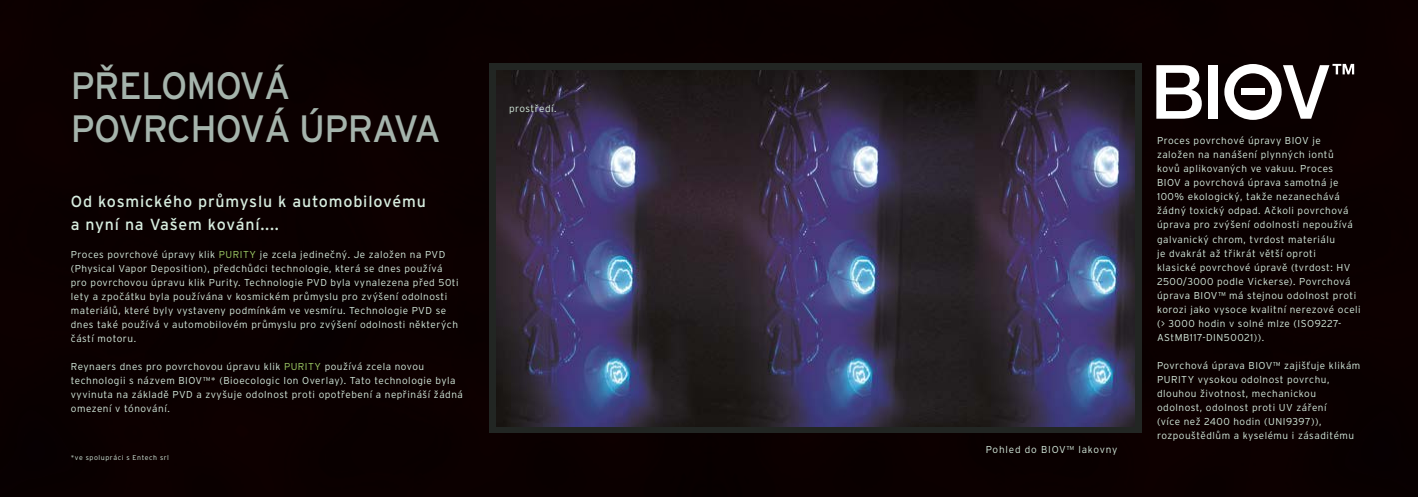
<style>
.page{position:relative;width:1418px;height:497px;background:#fff}
.page>*{position:absolute;margin:0;border:0;box-sizing:border-box;transform-origin:0 0}
.t1{font:38px/42.5px "Interstate Rey";letter-spacing:-.02em;color:#a5b4ac}
.t2{font:16px/23px "Interstate Rey";letter-spacing:.05em;color:#d7eddf}
.t3{font:300 10px/14px "Interstate Rey";letter-spacing:.05em;color:#d7eddf}
.t4{font:300 10px "Interstate Rey";letter-spacing:.08em;color:#d7eddf}
.t5{font:300 7px "Interstate Rey";letter-spacing:.08em;color:#d7eddf}
.s1{color:#a0cf67}
</style>
<div class="page">
<div style="left:0;top:0;width:1417px;height:496px;background:#0b0000"></div>
<svg style="left:489px;top:64px;width:652px;height:368px;background:#222525"></svg>
<img style="left:496px;top:71px;width:638px;height:354px">
<svg style="left:1156px;top:65px;width:45px;height:53px"></svg>
<div style="left:1208px;top:65px;width:9px;height:53px;background:#fff"></div>
<svg style="left:1224px;top:64px;width:130px;height:56px"></svg>
<h1 class="t1" style="left:71px;top:64px;width:73px">Přelomová povrc</h1>
<h1 class="t1" style="left:190px;top:107px;width:51px">hová</h1>
<h1 class="t1" style="left:299px;top:107px;width:49px">úprava</h1>
<h2 class="t2" style="left:71px;top:189px;width:356px">Od kosmického průmyslu k automobilovému a nyní na Vašem kování....</h2>
<p class="t3" style="left:71px;top:247px;width:162px">Proces povrchové úpravy klik <span class="s1">PURITY</span></p>
<p class="t3" style="left:71px;top:247px;width:389px;text-indent:189px">je zcela jedinečný. Je založen na PVD (Physical Vapor Deposition), předchůdci technologie, která se dnes používá pro povrchovou úpravu klik Purity. Technologie PVD byla vynalezena před 50ti lety a zpočátku byla používána v kosmickém průmyslu pro zvýšení odolnosti materiálů, které byly vystaveny podmínkám ve vesmíru. Technologie PVD se dnes také používá v automobilovém průmyslu pro zvýšení odolnosti některých částí motoru.</p>
<p class="t3" style="left:71px;top:359px;width:227px">Reynaers dnes pro povrchovou úpravu klik <span class="s1">PURITY</span></p>
<p class="t3" style="left:71px;top:359px;width:393px;text-indent:254px">používá zcela novou technologii s názvem BI OV™* (Bioecologic Ion Overlay). Tato technologie byla vyvinuta na základě PVD a zvyšuje odolnost proti opotřebení a nepřináší žádná omezení v tónování.</p>
<p class="t5" style="left:71px;top:452px;width:100px">*ve spolupráci s Entech srl</p>
<p class="t3" style="left:509px;top:101px;width:49px">prostředí.</p>
<p class="t4" style="left:985px;top:442px;width:133px">Pohled do BIOV™ lakovny</p>
<p class="t3" style="left:1157px;top:133px;width:205px">Proces povrchové úpravy BI OV je<br>založen na nanášení plynných iontů<br>kovů aplikovaných ve vakuu. Proces<br>BI OV a povrchová úprava samotná je 100% ekologický, takže nezanechává žádný toxický odpad. Ačkoli povrchová úprava pro zvýšení odolnosti nepoužívá galvanický chrom, tvrdost materiálu<br>je dvakrát až třikrát větší oproti<br>klasické povrchové úpravě (tvrdost: HV 2500/3000 podle Vickerse). Povrchová úprava BIOV™ má stejnou odolnost proti korozi jako vysoce kvalitní nerezové oceli (&gt; 3000 hodin v solné mlze (I SO9227- AStMB117-DI N50021)).</p>
<p class="t3" style="left:1157px;top:357px;width:205px">Povrchová úprava BI OV™ zajišťuje klikám<br>PURITY</p>
<p class="t3" style="left:1157px;top:371px;width:199px;text-indent:41px">vysokou odolnost povrchu, dlouhou životnost, mechanickou odolnost, odolnost proti UV záření<br>(více než 2400 hodin (U NI9397)), rozpouštědlům a kyselému i zásaditému</p>
</div>
